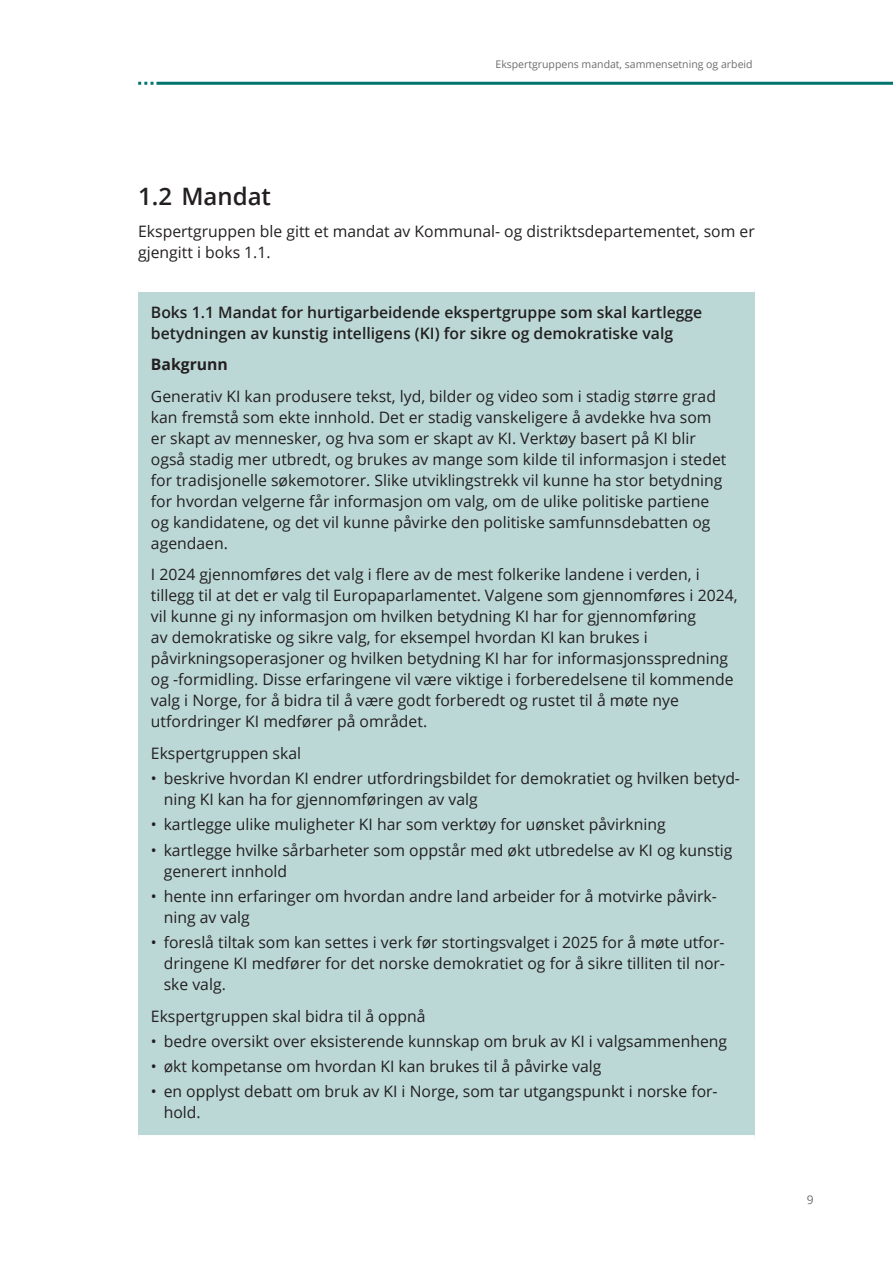
<style>
.page{position:relative;width:893px;height:1263px;background:#fff}
.page>*{position:absolute;margin:0;border:0;box-sizing:border-box;transform-origin:0 0}
.Overskrift_2{font:600 24px "Open Sans";color:#231f20}
.t1{font:15.75px/21px "Open Sans";color:#231f20}
.t2{font:600 15.75px/21px "Open Sans";color:#231f20}
.t3{font:700 15.75px "Open Sans";color:#231f20}
.t4{font:12px "Open Sans";color:#6c6d70}
.t5{font:10.5px "Open Sans";color:#6c6d70}
</style>
<div class="page">
<hr style="left:156px;top:82px;width:737px;height:3px;background:#00746d">
<svg style="left:138px;top:82px;width:15px;height:3px"></svg>
<div style="left:138px;top:289px;width:617px;height:849px;background:#bbd8d7"></div>
<div style="left:138px;top:285px;width:617px;height:7px;background:#fff"></div>
<div style="left:138px;top:1135px;width:617px;height:7px;background:#fff"></div>
<p class="t5" style="left:495px;top:57px;width:259px">Ekspertgruppens mandat, sammensetning og arbeid</p>
<h3 class="Overskrift_2" style="left:138px;top:180px;width:134px">1.2 Mandat</h3>
<p class="t1" style="left:138px;top:220px;width:618px">Ekspertgruppen ble gitt et mandat av Kommunal- og distriktsdepartementet, som er gjengitt i boks 1.1.</p>
<p class="t2" style="left:151px;top:301px;width:553px">Boks 1.1 Mandat for hurtigarbeidende ekspertgruppe som skal kartlegge betydningen av kunstig intelligens (KI) for sikre og demokratiske valg</p>
<p class="t3" style="left:151px;top:353px;width:78px">Bakgrunn</p>
<p class="t1" style="left:151px;top:385px;width:577px">Generativ KI kan produsere tekst, lyd, bilder og video som i stadig større grad kan fremstå som ekte innhold. Det er stadig vanskeligere å avdekke hva som er skapt av mennesker, og hva som er skapt av KI. Verktøy basert på KI blir også stadig mer utbredt, og brukes av mange som kilde til informasjon i stedet for tradisjonelle søkemotorer. Slike utviklingstrekk vil kunne ha stor betydning for hvordan velgerne får informasjon om valg, om de ulike politiske partiene og kandidatene, og det vil kunne påvirke den politiske samfunnsdebatten og agendaen.</p>
<p class="t1" style="left:151px;top:564px;width:588px">I 2024 gjennomføres det valg i flere av de mest folkerike landene i verden, i tillegg til at det er valg til Europaparlamentet. Valgene som gjennomføres i 2024, vil kunne gi ny informasjon om hvilken betydning KI har for gjennomføring<br>av demokratiske og sikre valg, for eksempel hvordan KI kan brukes i påvirkningsoperasjoner og hvilken betydning KI har for informasjonsspredning og -formidling. Disse erfaringene vil være viktige i forberedelsene til kommende valg i Norge, for å bidra til å være godt forberedt og rustet til å møte nye utfordringer KI medfører på området.</p>
<p class="t1" style="left:151px;top:742px;width:152px">Ekspertgruppen skal</p>
<p class="t1" style="left:164px;top:767px;width:578px;text-indent:-13px">• beskrive hvordan KI endrer utfordringsbildet for demokratiet og hvilken betyd&shy;ning KI kan ha for gjennomføringen av valg</p>
<p class="t1" style="left:151px;top:814px;width:516px">• kartlegge ulike muligheter KI har som verktøy for uønsket påvirkning</p>
<p class="t1" style="left:164px;top:839px;width:570px;text-indent:-13px">• kartlegge hvilke sårbarheter som oppstår med økt utbredelse av KI og kunstig generert innhold</p>
<p class="t1" style="left:164px;top:885px;width:555px;text-indent:-13px">• hente inn erfaringer om hvordan andre land arbeider for å motvirke påvirk&shy;ning av valg</p>
<p class="t1" style="left:164px;top:931px;width:563px;text-align:justify;text-indent:-13px">• foreslå tiltak som kan settes i verk før stortingsvalget i 2025 for å møte utfor&shy;dringene KI medfører for det norske demokratiet og for å sikre tilliten til nor&shy;ske valg.</p>
<p class="t1" style="left:151px;top:1005px;width:276px">Ekspertgruppen skal bidra til å oppnå</p>
<p class="t1" style="left:151px;top:1030px;width:578px">• bedre oversikt over eksisterende kunnskap om bruk av KI i valgsammenheng</p>
<p class="t1" style="left:151px;top:1055px;width:452px">• økt kompetanse om hvordan KI kan brukes til å påvirke valg</p>
<p class="t1" style="left:164px;top:1081px;width:555px;text-indent:-13px">• en opplyst debatt om bruk av KI i Norge, som tar utgangspunkt i norske for&shy;hold.</p>
<p class="t4" style="left:807px;top:1191px;width:8px">9</p>
</div>
